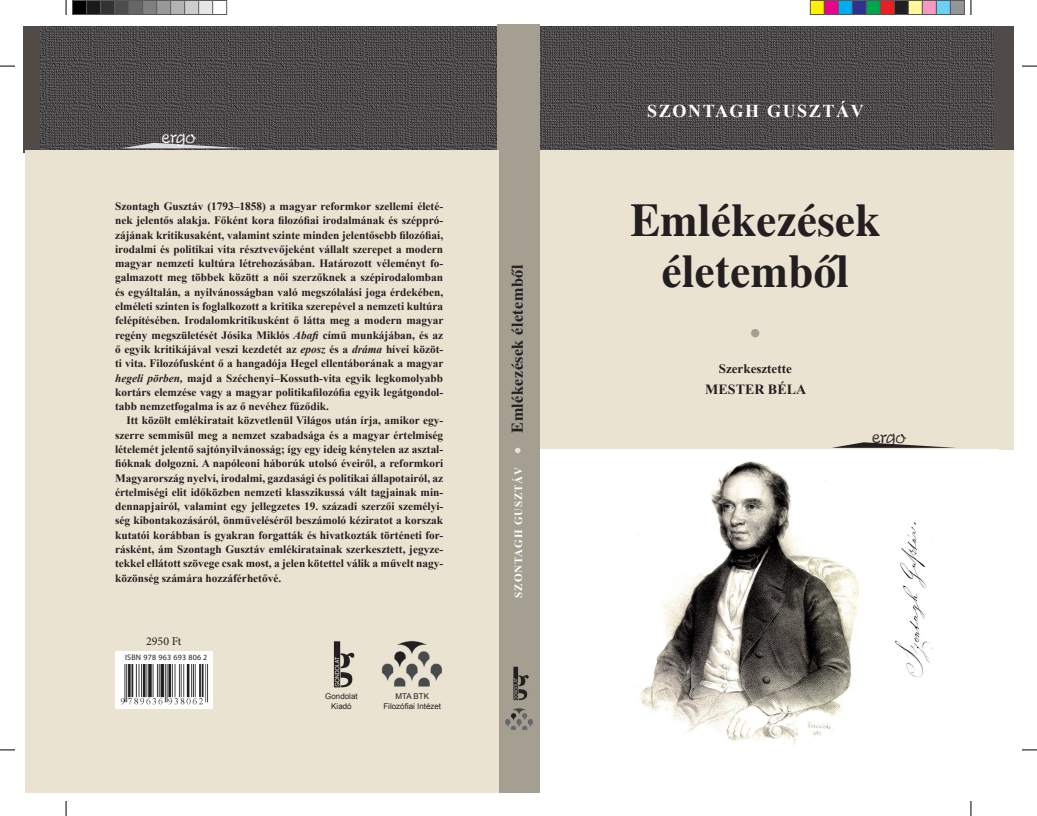
<style>
.page{position:relative;width:1037px;height:816px;background:#fff}
.page>*{position:absolute;margin:0;border:0;box-sizing:border-box;transform-origin:0 0}
.t1{font:46px/51px "Times MK Bold";letter-spacing:.01em;color:#231f20;text-align:center}
.t2{font:31.7px "Minion Pro";color:#a59f92}
.t3{font:20.8px "Minion Pro";color:#ebe3d2}
.t4{font:700 18px "Times New Roman";letter-spacing:.09em;color:#fff}
.t5{font:18px "Time Scr D Ligh";color:#231f20}
.t6{font:18px "Time Scr D Ligh";color:#fff}
.t7{font:16px "Times MK Bold";letter-spacing:.03em;color:#231f20}
.t8{font:700 14px "Times New Roman";color:#231f20}
.t9{font:700 13px "Times New Roman";color:#231f20}
.t10{font:12px "Times New Roman";color:#231f20}
.t11{font:12px "Minion Pro";color:#231f20}
.t12{font:700 11.3px/14.3px "Times New Roman";color:#231f20;text-align:justify}
.t13{font:700 11px "Times New Roman";letter-spacing:.08em;color:#fff}
.t14{font:8px/9.6px "Arial";color:#231f20;text-align:center}
.t15{font:8px "Myriad Pro";letter-spacing:.03em;color:#231f20}
.s1{font-style:italic}
</style>
<div class="page">
<div style="left:511px;top:26px;width:502px;height:126px;background:#504b49"></div>
<img style="left:539px;top:26px;width:454px;height:124px">
<div style="left:24px;top:26px;width:474px;height:126px;background:#504b49"></div>
<img style="left:40px;top:26px;width:457px;height:124px">
<div style="left:539px;top:150px;width:474px;height:299px;background:#ebe3d2"></div>
<div style="left:497px;top:24px;width:42px;height:768px;background:#a59f92"></div>
<div style="left:25px;top:150px;width:473px;height:642px;background:#ebe3d2"></div>
<img style="left:505px;top:708px;width:28px;height:22px">
<svg style="left:837px;top:442px;width:105px;height:5px"></svg>
<img style="left:513px;top:666px;width:16px;height:34px">
<img style="left:637px;top:461px;width:222px;height:285px">
<div style="left:115px;top:650px;width:97px;height:58px;background:#fff"></div>
<img style="left:120px;top:664px;width:88px;height:41px">
<img style="left:333px;top:641px;width:22px;height:46px">
<img style="left:381px;top:640px;width:61px;height:47px">
<svg style="left:121px;top:143px;width:125px;height:5px"></svg>
<img style="left:895px;top:522px;width:35px;height:155px">
<svg style="left:0;top:65px;width:15px;height:2px"></svg>
<svg style="left:1022px;top:65px;width:14px;height:2px"></svg>
<svg style="left:0;top:749px;width:15px;height:1px"></svg>
<svg style="left:1022px;top:749px;width:14px;height:1px"></svg>
<svg style="left:65px;top:0;width:2px;height:15px"></svg>
<svg style="left:65px;top:801px;width:2px;height:14px"></svg>
<svg style="left:970px;top:0;width:1px;height:15px"></svg>
<svg style="left:970px;top:801px;width:1px;height:14px"></svg>
<div style="left:73px;top:0;width:14px;height:14px;background:#000"></div>
<div style="left:72px;top:0;width:15px;height:15px;border:1px solid #595959"></div>
<div style="left:87px;top:0;width:14px;height:14px;background:#1a1a1a"></div>
<div style="left:86px;top:0;width:15px;height:15px;border:1px solid #595959"></div>
<div style="left:101px;top:0;width:14px;height:14px;background:#333"></div>
<div style="left:100px;top:0;width:15px;height:15px;border:1px solid #595959"></div>
<div style="left:115px;top:0;width:14px;height:14px;background:#4d4d4d"></div>
<div style="left:114px;top:0;width:15px;height:15px;border:1px solid #595959"></div>
<div style="left:129px;top:0;width:14px;height:14px;background:#666"></div>
<div style="left:128px;top:0;width:15px;height:15px;border:1px solid #595959"></div>
<div style="left:143px;top:0;width:14px;height:14px;background:#808080"></div>
<div style="left:142px;top:0;width:15px;height:15px;border:1px solid #595959"></div>
<div style="left:157px;top:0;width:14px;height:14px;background:#999"></div>
<div style="left:156px;top:0;width:15px;height:15px;border:1px solid #595959"></div>
<div style="left:171px;top:0;width:14px;height:14px;background:#b3b3b3"></div>
<div style="left:170px;top:0;width:15px;height:15px;border:1px solid #595959"></div>
<div style="left:185px;top:0;width:14px;height:14px;background:#ccc"></div>
<div style="left:184px;top:0;width:15px;height:15px;border:1px solid #595959"></div>
<div style="left:199px;top:0;width:14px;height:14px;background:#e6e6e6"></div>
<div style="left:198px;top:0;width:15px;height:15px;border:1px solid #595959"></div>
<div style="left:212px;top:0;width:15px;height:15px;border:1px solid #595959"></div>
<div style="left:810px;top:0;width:14px;height:14px;background:#fff101"></div>
<div style="left:809px;top:0;width:15px;height:15px;border:1px solid #595959"></div>
<div style="left:824px;top:0;width:14px;height:14px;background:#ed028c"></div>
<div style="left:823px;top:0;width:15px;height:15px;border:1px solid #595959"></div>
<div style="left:838px;top:0;width:14px;height:14px;background:#00aeef"></div>
<div style="left:837px;top:0;width:15px;height:15px;border:1px solid #595959"></div>
<div style="left:852px;top:0;width:14px;height:14px;background:#2e3092"></div>
<div style="left:851px;top:0;width:15px;height:15px;border:1px solid #595959"></div>
<div style="left:866px;top:0;width:14px;height:14px;background:#00a54f"></div>
<div style="left:865px;top:0;width:15px;height:15px;border:1px solid #595959"></div>
<div style="left:880px;top:0;width:14px;height:14px;background:#ee1d23"></div>
<div style="left:879px;top:0;width:15px;height:15px;border:1px solid #595959"></div>
<div style="left:894px;top:0;width:14px;height:14px;background:#231f20"></div>
<div style="left:893px;top:0;width:15px;height:15px;border:1px solid #595959"></div>
<div style="left:908px;top:0;width:14px;height:14px;background:#fff79a"></div>
<div style="left:907px;top:0;width:15px;height:15px;border:1px solid #595959"></div>
<div style="left:922px;top:0;width:14px;height:14px;background:#f499c2"></div>
<div style="left:921px;top:0;width:15px;height:15px;border:1px solid #595959"></div>
<div style="left:936px;top:0;width:14px;height:14px;background:#6bcff6"></div>
<div style="left:935px;top:0;width:15px;height:15px;border:1px solid #595959"></div>
<div style="left:950px;top:0;width:14px;height:14px;background:#939598"></div>
<div style="left:949px;top:0;width:15px;height:15px;border:1px solid #595959"></div>
<h3 class="t6" style="left:162px;top:127px;width:36px">ergo</h3>
<p class="t12" style="left:115px;top:199px;width:330px">Szontagh Gusztáv (1793–1858) a magyar reformkor szellemi életé&shy;nek jelentős alakja. Főként kora filozófiai irodalmának és széppró&shy;zájának kritikusaként, valamint szinte minden jelentősebb filozófiai, irodalmi és politikai vita résztvevőjeként vállalt szerepet a modern magyar nemzeti kultúra létrehozásában. Határozott véleményt fo&shy;galmazott meg többek között a női szerzőknek a szépirodalomban és egyáltalán, a nyilvánosságban való megszólalási joga érdekében, elméleti szinten is foglalkozott a kritika szerepével a nemzeti kultúra felépítésében. Irodalomkritikusként ő látta meg a modern magyar regény megszületését Jósika Miklós <span class="s1">Abafi</span> című munkájában, és az ő egyik kritikájával veszi kezdetét az <span class="s1">eposz</span> é s a <span class="s1">dráma</span> hívei közöt&shy;ti vita. Filozófusként ő a hangadója Hegel ellentáborának a magyar <span class="s1">hegeli pörben,</span> majd a Széchenyi–Kossuth-vita egyik legkomolyabb kortárs elemzése vagy a magyar politikafilozófia egyik legátgondol&shy;tabb nemzetfogalma is az ő nevéhez fűződik.</p>
<p class="t12" style="left:115px;top:413px;width:329px;text-indent:11px">Itt közölt emlékiratait közvetlenül Világos után írja, amikor egy&shy;szerre semmisül meg a nemzet szabadsága és a magyar értelmiség lételemét jelentő sajtónyilvánosság; így egy ideig kénytelen az asztal&shy;fióknak dolgozni. A napóleoni háborúk utolsó éveiről, a reformkori Magyarország nyelvi, irodalmi, gazdasági és politikai állapotairól, az értelmiségi elit időközben nemzeti klasszikussá vált tagjainak min&shy;dennapjairól, valamint egy jellegzetes 19. századi szerzői személyi&shy;ség kibontakozásáról, önműveléséről beszámoló kéziratot a korszak kutatói korábban is gyakran forgatták és hivatkozták történeti for&shy;rásként, ám Szontagh Gusztáv emlékiratainak szerkesztett, jegyze&shy;tekkel ellátott szövege csak most, a jelen kötettel válik a művelt nagy&shy;közönség számára hozzáférhetővé.</p>
<p class="t10" style="left:126px;top:201px;width:106px">Neumer KataliN</p>
<p class="t11" style="left:146px;top:632px;width:37px">2950 Ft</p>
<p class="t15" style="left:125px;top:652px;width:84px">ISBN 978 963 693 806 2</p>
<p class="t14" style="left:325px;top:691px;width:34px">Gondolat<br>Kiadó</p>
<p class="t14" style="left:383px;top:691px;width:59px">MTA BTK<br>Filozófiai Intézet</p>
<h3 class="t7" style="left:508px;top:432px;width:169px;rotate:-90deg">Emlékezések életembôl</h3>
<h3 class="t3" style="left:513px;top:434px;width:10px">•</h3>
<p class="t13" style="left:511px;top:597px;width:132px;rotate:-90deg">SZONTAGH GUSZTÁV</p>
<h3 class="t4" style="left:647px;top:98px;width:218px">SZONTAGH GUSZTÁV</h3>
<h1 class="t1" style="left:630px;top:194px;width:251px">Emlékezések életembôl</h1>
<h2 class="t2" style="left:749px;top:309px;width:14px">•</h2>
<p class="t9" style="left:718px;top:360px;width:74px">Szerkesztette</p>
<p class="t8" style="left:705px;top:380px;width:102px">MESTER BÉLA</p>
<h3 class="t5" style="left:871px;top:426px;width:36px">ergo</h3>
</div>
